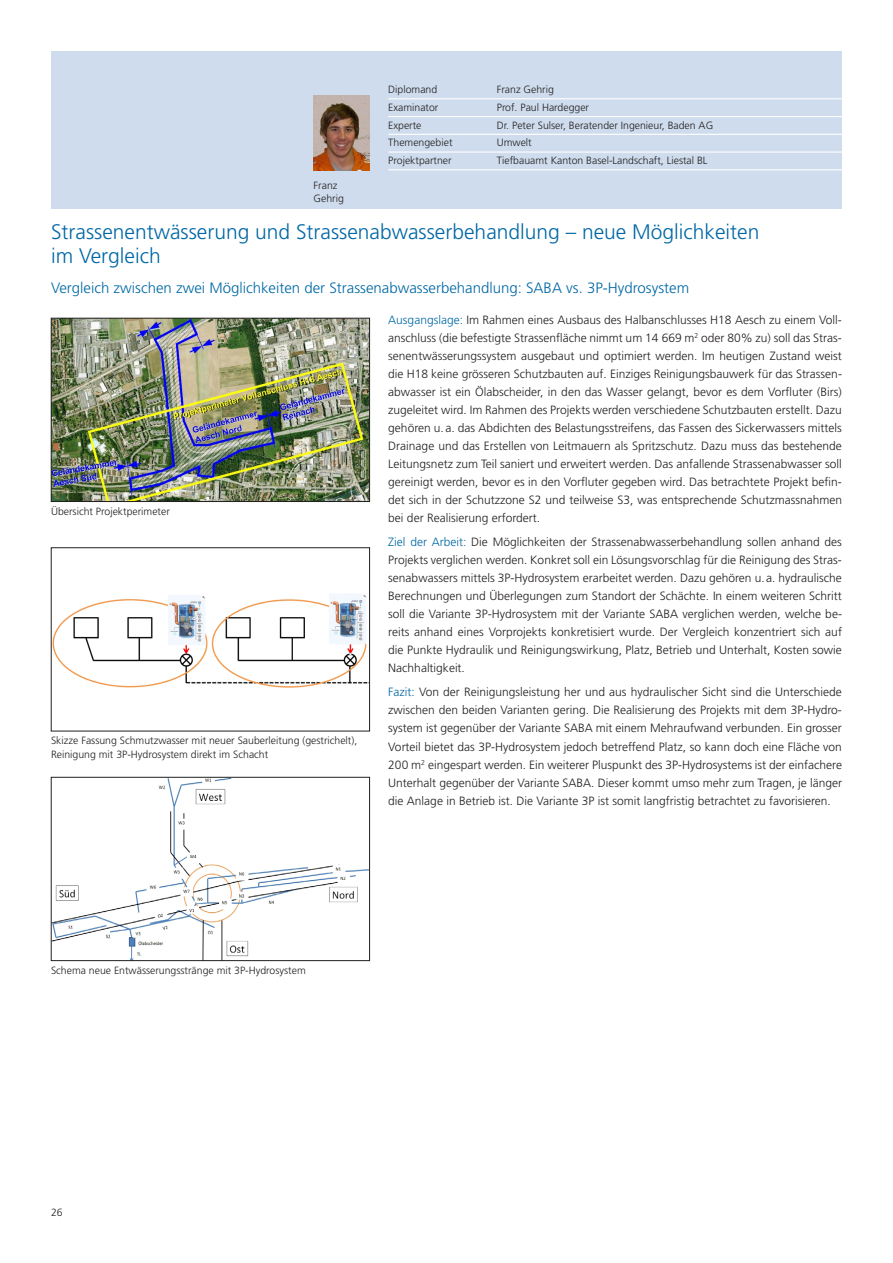
<style>
.page{position:relative;width:893px;height:1263px;background:#fff}
.page>*{position:absolute;margin:0;border:0;box-sizing:border-box;transform-origin:0 0}
.t1{font:300 21px/24px "Frutiger LT Pro";color:#0068a5}
.t2{font:300 15px "Frutiger LT Pro";color:#0068a5}
.t3{font:300 12px/18px "Frutiger LT Pro";color:#231f20;text-align:justify}
.t4{font:300 10.5px/13.5px "Frutiger LT Pro";color:#231f20}
.s1{color:#0068a5}
</style>
<div class="page">
<div style="left:51px;top:51px;width:791px;height:157px;background:#cedced"></div>
<img style="left:53px;top:320px;width:315px;height:180px">
<div style="left:51px;top:318px;width:319px;height:184px;border:1px solid #231f20"></div>
<img style="left:53px;top:594px;width:315px;height:94px">
<div style="left:51px;top:547px;width:319px;height:184px;border:1px solid #231f20"></div>
<img style="left:53px;top:779px;width:315px;height:180px">
<div style="left:51px;top:777px;width:319px;height:184px;border:1px solid #231f20"></div>
<hr style="left:388px;top:98px;width:454px;height:1px;background:#fff">
<hr style="left:388px;top:116px;width:454px;height:1px;background:#fff">
<hr style="left:388px;top:134px;width:454px;height:1px;background:#fff">
<hr style="left:388px;top:151px;width:454px;height:2px;background:#fff">
<hr style="left:388px;top:169px;width:454px;height:1px;background:#fff">
<img style="left:314px;top:95px;width:56px;height:75px">
<p class="t4" style="left:314px;top:178px;width:32px">Franz<br>Gehrig</p>
<p class="t4" style="left:388px;top:83px;width:51px">Diplomand</p>
<p class="t4" style="left:497px;top:83px;width:59px">Franz Gehrig</p>
<p class="t4" style="left:388px;top:101px;width:52px">Examinator</p>
<p class="t4" style="left:497px;top:101px;width:94px">Prof. Paul Hardegger</p>
<p class="t4" style="left:388px;top:118px;width:35px">Experte</p>
<p class="t4" style="left:497px;top:118px;width:218px">Dr. Peter Sulser, Beratender Ingenieur, Baden AG</p>
<p class="t4" style="left:388px;top:136px;width:66px">Themengebiet</p>
<p class="t4" style="left:497px;top:136px;width:36px">Umwelt</p>
<p class="t4" style="left:388px;top:154px;width:65px">Projektpartner</p>
<p class="t4" style="left:497px;top:154px;width:212px">Tiefbauamt Kanton Basel-Landschaft, Liestal BL</p>
<h1 class="t1" style="left:51px;top:220px;width:710px">Strassenentwässerung und Strassenabwasserbehandlung – neue Möglichkeiten im Vergleich</h1>
<p class="t2" style="left:51px;top:279px;width:640px">Vergleich zwischen zwei Möglichkeiten der Strassenabwasserbehandlung: SABA vs. 3P-Hydrosystem</p>
<p class="t4" style="left:51px;top:504px;width:120px">Übersicht Projektperimeter</p>
<p class="t4" style="left:51px;top:734px;width:308px">Skizze Fassung Schmutzwasser mit neuer Sauberleitung (gestrichelt),<br>Reinigung mit 3P-Hydrosystem direkt im Schacht</p>
<p class="t3" style="left:388px;top:311px;width:455px"><span class="s1">Ausgangslage:</span> Im Rahmen eines Ausbaus des Halbanschlusses H18 Aesch zu einem Voll&shy;anschluss (die befestigte Strassenfläche nimmt um 14 669 m<sup>2</sup> oder 80% zu) soll das Stras&shy;senentwässerungssystem ausgebaut und optimiert werden. Im heutigen Zustand weist die H18 keine grösseren Schutzbauten auf. Einziges Reinigungsbauwerk für das Strassen&shy;abwasser ist ein Ölabscheider, in den das Wasser gelangt, bevor es dem Vorfluter (Birs) zugeleitet wird. Im Rahmen des Projekts werden verschiedene Schutzbauten erstellt. Dazu gehören u.a. das Abdichten des Belastungsstreifens, das Fassen des Sickerwassers mittels Drainage und das Erstellen von Leitmauern als Spritzschutz. Dazu muss das bestehende Leitungsnetz zum Teil saniert und erweitert werden. Das anfallende Strassenabwasser soll gereinigt werden, bevor es in den Vorfluter gegeben wird. Das betrachtete Projekt befin&shy;det sich in der Schutzzone S2 und teilweise S3, was entsprechende Schutzmassnahmen bei der Realisierung erfordert.</p>
<p class="t3" style="left:388px;top:533px;width:455px"><span class="s1">Ziel der Arbeit:</span> Die Möglichkeiten der Strassenabwasserbehandlung sollen anhand des Projekts verglichen werden. Konkret soll ein Lösungsvorschlag für die Reinigung des Stras&shy;senabwassers mittels 3P-Hydrosystem erarbeitet werden. Dazu gehören u.a. hydraulische Berechnungen und Überlegungen zum Standort der Schächte. In einem weiteren Schritt soll die Variante 3P-Hydrosystem mit der Variante SABA verglichen werden, welche be&shy;reits anhand eines Vorprojekts konkretisiert wurde. Der Vergleich konzentriert sich auf die Punkte Hydraulik und Reinigungswirkung, Platz, Betrieb und Unterhalt, Kosten sowie Nachhaltigkeit.</p>
<p class="t3" style="left:388px;top:683px;width:455px"><span class="s1">Fazit:</span> Von der Reinigungsleistung her und aus hydraulischer Sicht sind die Unterschiede zwischen den beiden Varianten gering. Die Realisierung des Projekts mit dem 3P-Hydro&shy;system ist gegenüber der Variante SABA mit einem Mehraufwand verbunden. Ein grosser Vorteil bietet das 3P-Hydrosystem jedoch betreffend Platz, so kann doch eine Fläche von 200 m<sup>2</sup> eingespart werden. Ein weiterer Pluspunkt des 3P-Hydrosystems ist der einfachere Unterhalt gegenüber der Variante SABA. Dieser kommt umso mehr zum Tragen, je länger die Anlage in Betrieb ist. Die Variante 3P ist somit langfristig betrachtet zu favorisieren.</p>
<p class="t4" style="left:51px;top:963px;width:256px">Schema neue Entwässerungsstränge mit 3P-Hydrosystem</p>
<p class="t4" style="left:51px;top:1206px;width:13px">26</p>
</div>
